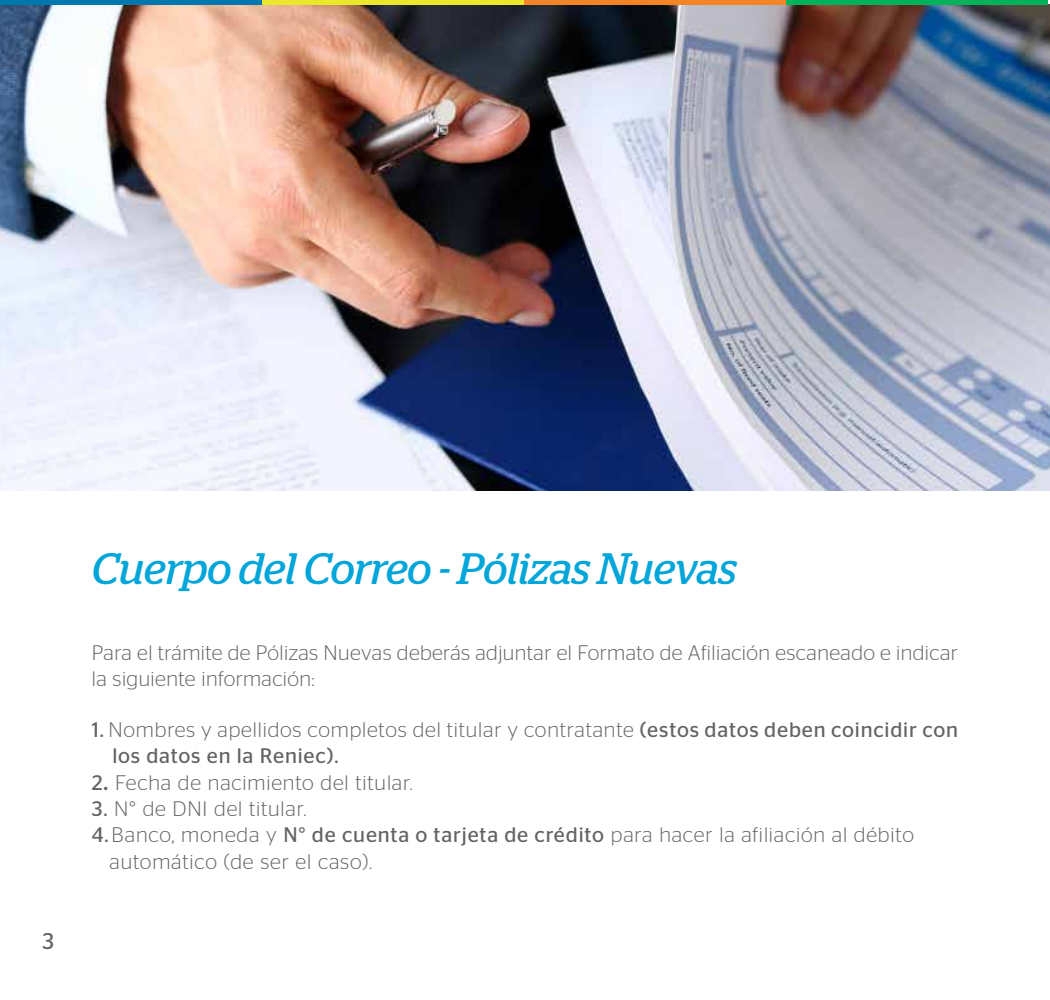
<style>
.page{position:relative;width:1050px;height:1000px;background:#fff}
.page>*{position:absolute;margin:0;border:0;box-sizing:border-box;transform-origin:0 0}
.t1{font:italic 43.93px "Stag";letter-spacing:-.005em;color:#00a5d9}
.t2{font:22.75px "Stag Sans";color:#646363}
.t3{font:300 21px "Stag Sans";letter-spacing:.04em;color:#646363}
.t4{font:300 21px/25.2px "Stag Sans";letter-spacing:.02em;color:#646363}
.t5{font:21px/26.2px "Stag Sans";letter-spacing:.04em;color:#646363}
.s1{font-weight:300}
.s2{font-weight:400}
.s3{font-weight:500}
</style>
<div class="page">
<img style="left:0;top:5px;width:1050px;height:485px">
<div style="left:262px;top:0;width:262px;height:5px;background:#ebe72a"></div>
<div style="left:524px;top:0;width:262px;height:5px;background:#f58426"></div>
<div style="left:0;top:0;width:262px;height:5px;background:#0078ae"></div>
<div style="left:786px;top:0;width:262px;height:5px;background:#00b259"></div>
<p class="t2" style="left:42px;top:927px;width:13px">3</p>
<h1 class="t1" style="left:92px;top:543px;width:647px">Cuerpo del Correo - Pólizas Nuevas</h1>
<p class="t4" style="left:92px;top:640px;width:868px">Para el trámite de Pólizas Nuevas deberás adjuntar el Formato de Afiliación escaneado e indicar la siguiente información:</p>
<p class="t5" style="left:112px;top:716px;width:847px;text-indent:-21px">1. <span class="s1">Nombres y apellidos completos del titular y contratante</span> (estos datos deben coincidir con los datos en la Reniec).</p>
<p class="t3" style="left:92px;top:771px;width:323px"><span class="s2">2</span><span class="s3">.</span> Fecha de nacimiento del titular.</p>
<p class="t3" style="left:92px;top:797px;width:216px"><span class="s2">3.</span> N° de DNI del titular.</p>
<p class="t3" style="left:92px;top:823px;width:824px"><span class="s2">4.</span>Banco, moneda y <span class="s2">N° de cuenta o tarjeta de crédito</span> para hacer la afiliación al débito</p>
<p class="t3" style="left:110px;top:850px;width:264px">automático (de ser el caso).</p>
</div>
